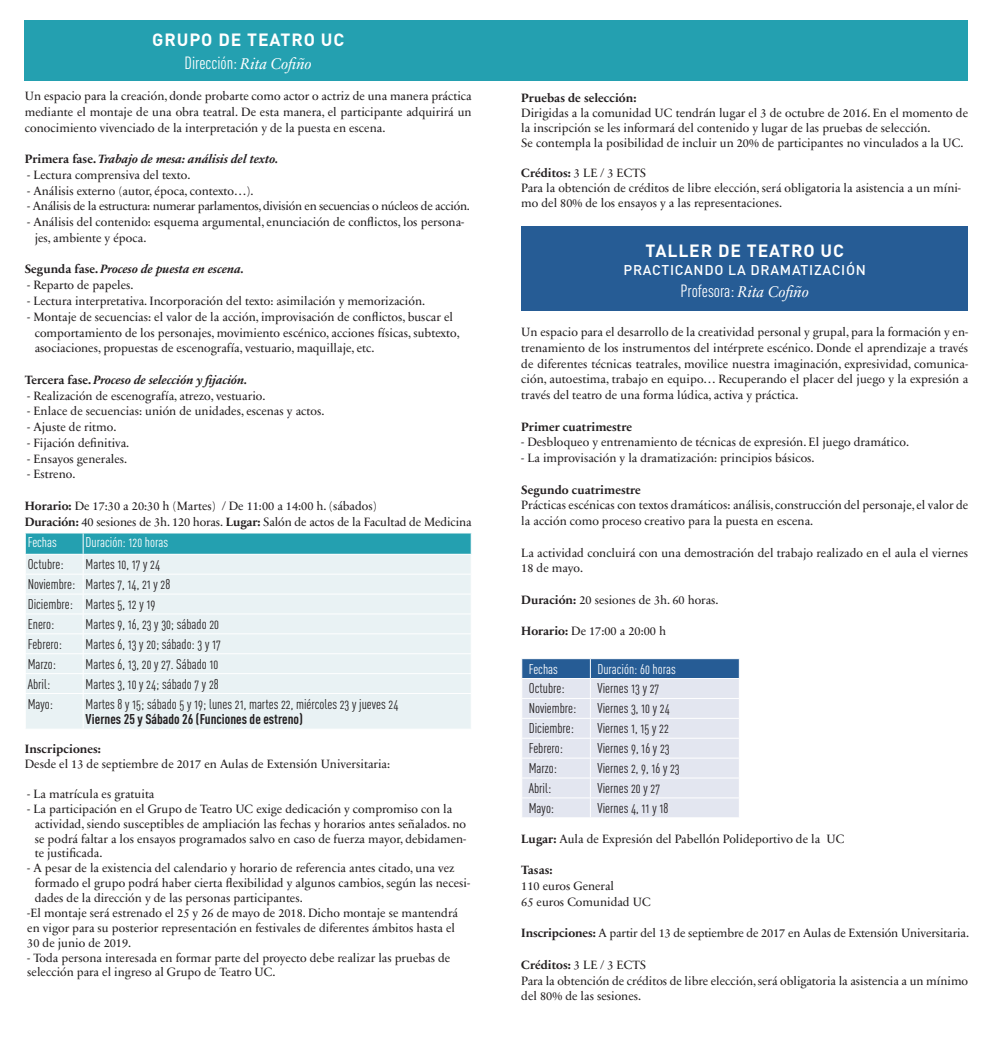
<style>
.page{position:relative;width:993px;height:1042px;background:#fff}
.page>*{position:absolute;margin:0;border:0;box-sizing:border-box;transform-origin:0 0}
.t1{font:17.5px "DIN Cond Regular Alternate";color:#fff}
.t2{font:700 17.5px "DIN";letter-spacing:.05em;color:#fff}
.t3{font:14px/19.9px "DIN Cond Regular Alternate";color:#231f20}
.t4{font:14px "DIN Cond Regular Alternate";color:#fff}
.t5{font:700 14px "DIN Cond";color:#231f20}
.t6{font:500 14px "DIN";letter-spacing:.05em;color:#fff}
.t7{font:12.25px/15.8px "Sabon Next LT";color:#231f20}
.t8{font:italic 700 12.25px "Sabon Next LT";color:#231f20}
.t9{font:12.25px "Sabon Next LT";letter-spacing:-.025em;color:#231f20}
.t10{font:700 12.25px "Sabon Next LT";color:#231f20}
.s1{font-family:"Sabon Next LT";font-style:italic;font-size:15.75px}
.s2{font-style:normal}
.s3{font-weight:700}
</style>
<div class="page">
<div style="left:521px;top:227px;width:446px;height:84px;background:#265c95"></div>
<div style="left:25px;top:20px;width:942px;height:61px;background:#24a0b0"></div>
<div style="left:26px;top:694px;width:444px;height:35px;background:#e9f2f4"></div>
<svg style="left:25px;top:533px;width:446px;height:160px;background:#d1e8eb"></svg>
<hr style="left:83px;top:694px;width:1px;height:35px;background:#fff">
<svg style="left:521px;top:658px;width:218px;height:159px;background:#ced7e6"></svg>
<h1 class="t2" style="left:152px;top:28px;width:193px">GRUPO DE TEATRO UC</h1>
<h1 class="t1" style="left:184px;top:52px;width:129px">Dirección: <span class="s1">Rita Cofiño</span></h1>
<p class="t7" style="left:25px;top:88px;width:448px;text-align:justify">Un espacio para la creación, donde probarte como actor o actriz de una manera práctica mediante el montaje de una obra teatral. De esta manera, el participante adquirirá un conocimiento vivenciado de la interpretación y de la puesta en escena.</p>
<p class="t8" style="left:25px;top:152px;width:255px"><span class="s2">Primera fase.</span> Trabajo de mesa: análisis del texto.</p>
<p class="t7" style="left:27px;top:167px;width:165px">- Lectura comprensiva del texto.</p>
<p class="t7" style="left:27px;top:183px;width:228px">- Análisis externo (autor, época, contexto…).</p>
<p class="t9" style="left:27px;top:199px;width:444px">- Análisis de la estructura: numerar parlamentos, división en secuencias o núcleos de acción.</p>
<p class="t7" style="left:35px;top:214px;width:431px;text-indent:-7px">- Análisis del contenido: esquema argumental, enunciación de conflictos, los persona&shy;jes, ambiente y época.</p>
<p class="t8" style="left:25px;top:262px;width:221px"><span class="s2">Segunda fase.</span> Proceso de puesta en escena.</p>
<p class="t7" style="left:27px;top:277px;width:108px">- Reparto de papeles.</p>
<p class="t7" style="left:27px;top:293px;width:399px">- Lectura interpretativa. Incorporación del texto: asimilación y memorización.</p>
<p class="t7" style="left:35px;top:309px;width:426px;text-indent:-7px">- Montaje de secuencias: el valor de la acción, improvisación de conflictos, buscar el comportamiento de los personajes, movimiento escénico, acciones físicas, subtexto, asociaciones, propuestas de escenografía, vestuario, maquillaje, etc.</p>
<p class="t8" style="left:25px;top:372px;width:224px"><span class="s2">Tercera fase.</span> Proceso de selección y fijación.</p>
<p class="t7" style="left:27px;top:388px;width:240px">- Realización de escenografía, atrezo, vestuario.</p>
<p class="t7" style="left:27px;top:403px;width:298px">- Enlace de secuencias: unión de unidades, escenas y actos.</p>
<p class="t7" style="left:27px;top:419px;width:91px">- Ajuste de ritmo.</p>
<p class="t7" style="left:27px;top:435px;width:103px">- Fijación definitiva.</p>
<p class="t7" style="left:27px;top:451px;width:101px">- Ensayos generales.</p>
<p class="t7" style="left:27px;top:466px;width:50px">- Estreno.</p>
<p class="t7" style="left:25px;top:498px;width:448px"><span class="s3">Horario:</span> De 17:30 a 20:30 h (Martes) / De 11:00 a 14:00 h. (sábados)<br><span class="s3">Duración:</span> 40 sesiones de 3h. 120 horas. <span class="s3">Lugar:</span> Salón de actos de la Facultad de Medicina</p>
<p class="t4" style="left:28px;top:534px;width:31px">Fechas</p>
<p class="t4" style="left:86px;top:534px;width:84px">Duración: 120 horas</p>
<p class="t3" style="left:28px;top:554px;width:37px">Octubre:</p>
<p class="t3" style="left:28px;top:554px;width:144px;text-indent:58px">Martes 10, 17 y 24<br>Noviembre: Martes 7, 14, 21 y 28<br>Diciembre: Martes 5, 12 y 19<br>Enero:</p>
<p class="t3" style="left:86px;top:614px;width:135px">Martes 9, 16, 23 y 30; sábado 20</p>
<p class="t3" style="left:28px;top:634px;width:36px">Febrero:</p>
<p class="t3" style="left:86px;top:634px;width:137px">Martes 6, 13 y 20; sábado: 3 y 17</p>
<p class="t3" style="left:28px;top:653px;width:30px">Marzo:</p>
<p class="t3" style="left:86px;top:653px;width:134px">Martes 6, 13, 20 y 27. Sábado 10</p>
<p class="t3" style="left:28px;top:673px;width:24px">Abril:</p>
<p class="t3" style="left:86px;top:673px;width:134px">Martes 3, 10 y 24; sábado 7 y 28</p>
<p class="t3" style="left:28px;top:693px;width:27px">Mayo:</p>
<p class="t3" style="left:86px;top:693px;width:314px">Martes 8 y 15; sábado 5 y 19; lunes 21, martes 22, miércoles 23 y jueves 24</p>
<p class="t5" style="left:86px;top:711px;width:218px">Viernes 25 y Sábado 26 (Funciones de estreno)</p>
<p class="t10" style="left:25px;top:742px;width:77px">Inscripciones:</p>
<p class="t7" style="left:25px;top:756px;width:367px">Desde el 13 de septiembre de 2017 en Aulas de Extensión Universitaria:</p>
<p class="t7" style="left:27px;top:786px;width:129px">- La matrícula es gratuita</p>
<p class="t7" style="left:35px;top:801px;width:433px;line-height:14.9px;text-indent:-7px">- La participación en el Grupo de Teatro UC exige dedicación y compromiso con la actividad, siendo susceptibles de ampliación las fechas y horarios antes señalados. no se podrá faltar a los ensayos programados salvo en caso de fuerza mayor, debidamen&shy;te justificada.</p>
<p class="t7" style="left:27px;top:860px;width:428px">- A pesar de la existencia del calendario y horario de referencia antes citado, una vez</p>
<p class="t7" style="left:35px;top:875px;width:436px">formado el grupo podrá haber cierta flexibilidad y algunos cambios, según las necesi-</p>
<p class="t7" style="left:35px;top:890px;width:269px">dades de la dirección y de las personas participantes.</p>
<p class="t7" style="left:27px;top:905px;width:432px">-El montaje será estrenado el 25 y 26 de mayo de 2018. Dicho montaje se mantendrá</p>
<p class="t7" style="left:27px;top:920px;width:429px">en vigor para su posterior representación en festivales de diferentes ámbitos hasta el</p>
<p class="t7" style="left:27px;top:935px;width:105px">30 de junio de 2019.</p>
<p class="t7" style="left:27px;top:950px;width:424px;line-height:14.9px">- Toda persona interesada en formar parte del proyecto debe realizar las pruebas de selección para el ingreso al Grupo de Teatro UC.</p>
<p class="t10" style="left:521px;top:91px;width:117px">Pruebas de selección:</p>
<p class="t7" style="left:521px;top:106px;width:448px;line-height:14.9px">Dirigidas a la comunidad UC tendrán lugar el 3 de octubre de 2016. En el momento de la inscripción se les informará del contenido y lugar de las pruebas de selección.<br>Se contempla la posibilidad de incluir un 20% de participantes no vinculados a la UC.</p>
<p class="t7" style="left:521px;top:165px;width:441px;line-height:14.9px"><span class="s3">Créditos:</span> 3 LE / 3 ECTS<br>Para la obtención de créditos de libre elección, será obligatoria la asistencia a un míni&shy;mo del 80% de los ensayos y a las representaciones.</p>
<h1 class="t2" style="left:645px;top:239px;width:200px">TALLER DE TEATRO UC</h1>
<p class="t6" style="left:623px;top:260px;width:244px">PRACTICANDO LA DRAMATIZACIÓN</p>
<h1 class="t1" style="left:680px;top:281px;width:130px">Profesora: <span class="s1">Rita Cofiño</span></h1>
<p class="t7" style="left:521px;top:324px;width:448px;text-align:justify">Un espacio para el desarrollo de la creatividad personal y grupal, para la formación y en&shy;trenamiento de los instrumentos del intérprete escénico. Donde el aprendizaje a través de diferentes técnicas teatrales, movilice nuestra imaginación, expresividad, comunica&shy;ción, autoestima, trabajo en equipo… Recuperando el placer del juego y la expresión a través del teatro de una forma lúdica, activa y práctica.</p>
<p class="t10" style="left:521px;top:419px;width:112px">Primer cuatrimestre</p>
<p class="t7" style="left:521px;top:435px;width:389px">- Desbloqueo y entrenamiento de técnicas de expresión. El juego dramático.</p>
<p class="t7" style="left:521px;top:450px;width:295px">- La improvisación y la dramatización: principios básicos.</p>
<p class="t10" style="left:521px;top:482px;width:121px">Segundo cuatrimestre</p>
<p class="t7" style="left:521px;top:498px;width:448px">Prácticas escénicas con textos dramáticos: análisis, construcción del personaje, el valor de la acción como proceso creativo para la puesta en escena.</p>
<p class="t7" style="left:521px;top:545px;width:448px">La actividad concluirá con una demostración del trabajo realizado en el aula el viernes<br>18 de mayo.</p>
<p class="t7" style="left:521px;top:592px;width:199px"><span class="s3">Duración:</span> 20 sesiones de 3h. 60 horas.</p>
<p class="t7" style="left:521px;top:624px;width:146px"><span class="s3">Horario:</span> De 17:00 a 20:00 h</p>
<p class="t4" style="left:528px;top:660px;width:31px">Fechas</p>
<p class="t4" style="left:597px;top:660px;width:80px">Duración: 60 horas</p>
<p class="t3" style="left:528px;top:678px;width:37px">Octubre:</p>
<p class="t3" style="left:597px;top:678px;width:63px">Viernes 13 y 27</p>
<p class="t3" style="left:528px;top:698px;width:49px">Noviembre:</p>
<p class="t3" style="left:597px;top:698px;width:74px">Viernes 3, 10 y 24</p>
<p class="t3" style="left:528px;top:718px;width:47px">Diciembre:</p>
<p class="t3" style="left:597px;top:718px;width:73px">Viernes 1, 15 y 22</p>
<p class="t3" style="left:528px;top:738px;width:36px">Febrero:</p>
<p class="t3" style="left:597px;top:738px;width:74px">Viernes 9, 16 y 23</p>
<p class="t3" style="left:528px;top:758px;width:30px">Marzo:</p>
<p class="t3" style="left:597px;top:758px;width:84px">Viernes 2, 9, 16 y 23</p>
<p class="t3" style="left:528px;top:778px;width:24px">Abril:</p>
<p class="t3" style="left:597px;top:778px;width:64px">Viernes 20 y 27</p>
<p class="t3" style="left:528px;top:798px;width:27px">Mayo:</p>
<p class="t3" style="left:597px;top:798px;width:72px">Viernes 4, 11 y 18</p>
<p class="t7" style="left:521px;top:831px;width:324px"><span class="s3">Lugar:</span> Aula de Expresión del Pabellón Polideportivo de la UC</p>
<p class="t10" style="left:521px;top:863px;width:33px">Tasas:</p>
<p class="t7" style="left:521px;top:878px;width:131px">110 euros General<br>65 euros Comunidad UC</p>
<p class="t7" style="left:521px;top:925px;width:449px"><span class="s3">Inscripciones:</span> A partir del 13 de septiembre de 2017 en Aulas de Extensión Universitaria.</p>
<p class="t7" style="left:521px;top:957px;width:448px"><span class="s3">Créditos:</span> 3 LE / 3 ECTS<br>Para la obtención de créditos de libre elección, será obligatoria la asistencia a un mínimo del 80% de las sesiones.</p>
</div>
